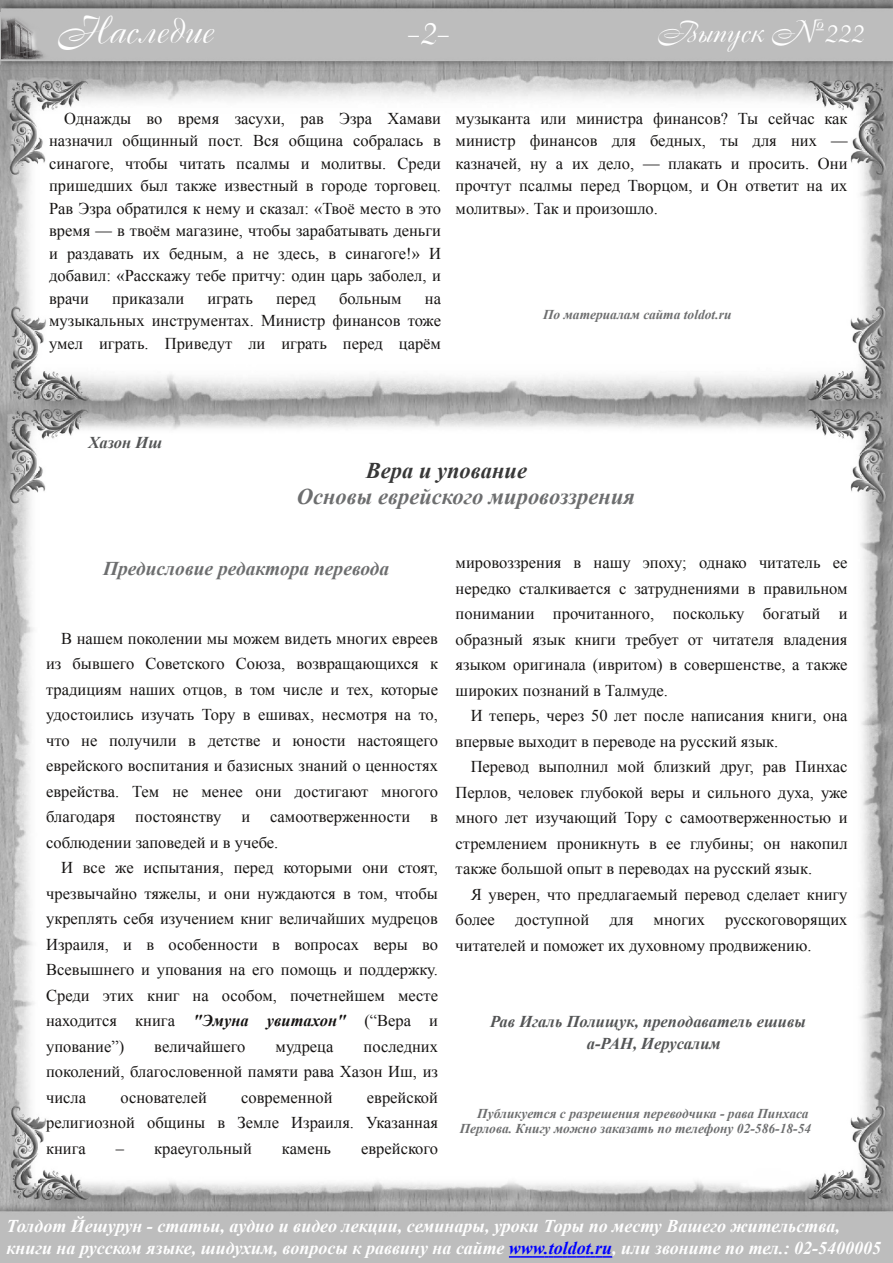
<style>
.page{position:relative;width:893px;height:1263px;background:#fff}
.page>*{position:absolute;margin:0;border:0;box-sizing:border-box;transform-origin:0 0}
.t1{font:37.5px "Cassandra";color:#fff}
.t2{font:30px "Cassandra";color:#fff}
.t3{font:italic 700 22.5px "Times New Roman";color:#6d6e6f}
.t4{font:italic 700 22.5px "Times New Roman";color:#383838}
.t5{font:italic 700 19.5px "Times New Roman";color:#6d6e6f}
.t6{font:italic 700 18px/22.5px "Times New Roman";color:#fff}
.t7{font:16.5px/25.5px "Times New Roman";color:#161413;text-align:justify}
.t8{font:italic 700 16.5px/22.5px "Times New Roman";color:#545556}
.t9{font:italic 700 13.5px/15px "Times New Roman";color:#6d6e6f;text-align:right}
.s1{font-weight:700;font-style:italic}
.s2{color:#00f}
</style>
<div class="page">
<img style="left:0;top:0;width:893px;height:1263px">
<svg style="left:509px;top:1256px;width:103px;height:1px"></svg>
<img style="left:1px;top:11px;width:55px;height:52px">
<h1 class="t1" style="left:57px;top:6px;width:158px">Наследие</h1>
<h1 class="t1" style="left:406px;top:7px;width:44px">-2-</h1>
<h2 class="t2" style="left:657px;top:12px;width:208px">Выпуск №222</h2>
<p class="t7" style="left:49px;top:107px;width:393px;line-height:22.5px;text-indent:15px">Однажды во время засухи, рав Эзра Хамави назначил общинный пост. Вся община собралась в синагоге, чтобы читать псалмы и молитвы. Среди пришедших был также известный в городе торговец.<br>Рав Эзра обратился к нему и сказал: «Твоё место в это время — в твоём магазине, чтобы зарабатывать деньги и раздавать их бедным, а не здесь, в синагоге!» И добавил: «Расскажу тебе притчу: один царь заболел, и врачи</p>
<p class="t7" style="left:112px;top:285px;width:74px">приказали</p>
<p class="t7" style="left:207px;top:285px;width:47px">играть</p>
<p class="t7" style="left:276px;top:285px;width:41px">перед</p>
<p class="t7" style="left:339px;top:285px;width:64px">больным</p>
<p class="t7" style="left:49px;top:287px;width:393px;line-height:22.5px;text-indent:376px">на музыкальных инструментах. Министр финансов тоже умел играть. Приведут ли играть перед царём</p>
<p class="t7" style="left:456px;top:107px;width:393px;line-height:22.5px">музыканта или министра финансов? Ты сейчас как министр финансов для бедных, ты для них — казначей, ну а их дело, — плакать и просить. Они прочтут псалмы перед Творцом, и Он ответит на их молитвы». Так и произошло.</p>
<p class="t9" style="left:543px;top:307px;width:190px">По материалам сайта toldot.ru</p>
<p class="t8" style="left:88px;top:431px;width:75px">Хазон Иш</p>
<h3 class="t4" style="left:366px;top:458px;width:163px">Вера и упование</h3>
<h3 class="t3" style="left:297px;top:484px;width:340px">Основы еврейского мировоззрения</h3>
<p class="t5" style="left:103px;top:558px;width:288px">Предисловие редактора перевода</p>
<p class="t7" style="left:46px;top:625px;width:393px;text-indent:15px">В нашем поколении мы можем видеть многих евреев из бывшего Советского Союза, возвращающихся к традициям наших отцов, в том числе и тех, которые удостоились изучать Тору в ешивах, несмотря на то, что не получили в детстве и юности настоящего еврейского воспитания и базисных знаний о ценностях еврейства. Тем не менее они достигают многого благодаря постоянству и самоотверженности в соблюдении заповедей и в учебе.</p>
<p class="t7" style="left:46px;top:855px;width:393px;text-indent:15px">И все же испытания, перед которыми они стоят, чрезвычайно тяжелы, и они нуждаются в том, чтобы укреплять себя изучением книг величайших мудрецов Израиля, и в особенности в вопросах веры во Всевышнего и упования на его помощь и поддержку.<br>Среди этих книг на особом, почетнейшем месте находится книга <span class="s1">"Эмуна увитахон"</span> (“Вера и упование”)</p>
<p class="t7" style="left:154px;top:1033px;width:93px">величайшего</p>
<p class="t7" style="left:276px;top:1033px;width:59px">мудреца</p>
<p class="t7" style="left:46px;top:1033px;width:393px;text-indent:317px">последних поколений, благословенной памяти рава Хазон Иш, из числа</p>
<p class="t7" style="left:46px;top:1084px;width:393px;text-indent:321px">еврейской религиозной общины в Земле Израиля. Указанная книга</p>
<p class="t7" style="left:120px;top:1084px;width:88px">основателей</p>
<p class="t7" style="left:241px;top:1084px;width:93px">современной</p>
<p class="t7" style="left:116px;top:1135px;width:137px">– краеугольный</p>
<p class="t7" style="left:282px;top:1135px;width:51px">камень</p>
<p class="t7" style="left:361px;top:1135px;width:78px">еврейского</p>
<p class="t7" style="left:456px;top:550px;width:393px">мировоззрения в нашу эпоху; однако читатель ее нередко сталкивается с затруднениями в правильном понимании прочитанного, поскольку богатый и образный язык книги требует от читателя владения языком оригинала (ивритом) в совершенстве, а также широких познаний в Талмуде.</p>
<p class="t7" style="left:456px;top:703px;width:393px;text-indent:15px">И теперь, через 50 лет после написания книги, она впервые выходит в переводе на русский язык.</p>
<p class="t7" style="left:456px;top:754px;width:393px;text-indent:15px">Перевод выполнил мой близкий друг, рав Пинхас Перлов, человек глубокой веры и сильного духа, уже много лет изучающий Тору с самоотверженностью и стремлением проникнуть в ее глубины; он накопил также большой опыт в переводах на русский язык.</p>
<p class="t7" style="left:456px;top:881px;width:393px;text-indent:15px">Я уверен, что предлагаемый перевод сделает книгу более доступной для многих русскоговорящих читателей и поможет их духовному продвижению.</p>
<p class="t8" style="left:587px;top:1010px;width:220px;text-indent:-97px">Рав Игаль Полищук, преподаватель ешивы а-РАН, Иерусалим</p>
<p class="t9" style="left:460px;top:1106px;width:353px">Публикуется с разрешения переводчика - рава Пинхаса<br>Перлова. Книгу можно заказать по телефону 02-586-18-54</p>
<p class="t6" style="left:6px;top:1214px;width:876px">Толдот Йешурун - статьи, аудио и видео лекции, семинары, уроки Торы по месту Вашего жительства, книги на русском языке, шидухим, вопросы к раввину на сайте <span class="s2">www.toldot.ru</span>, или звоните по тел.: 02-5400005</p>
</div>
